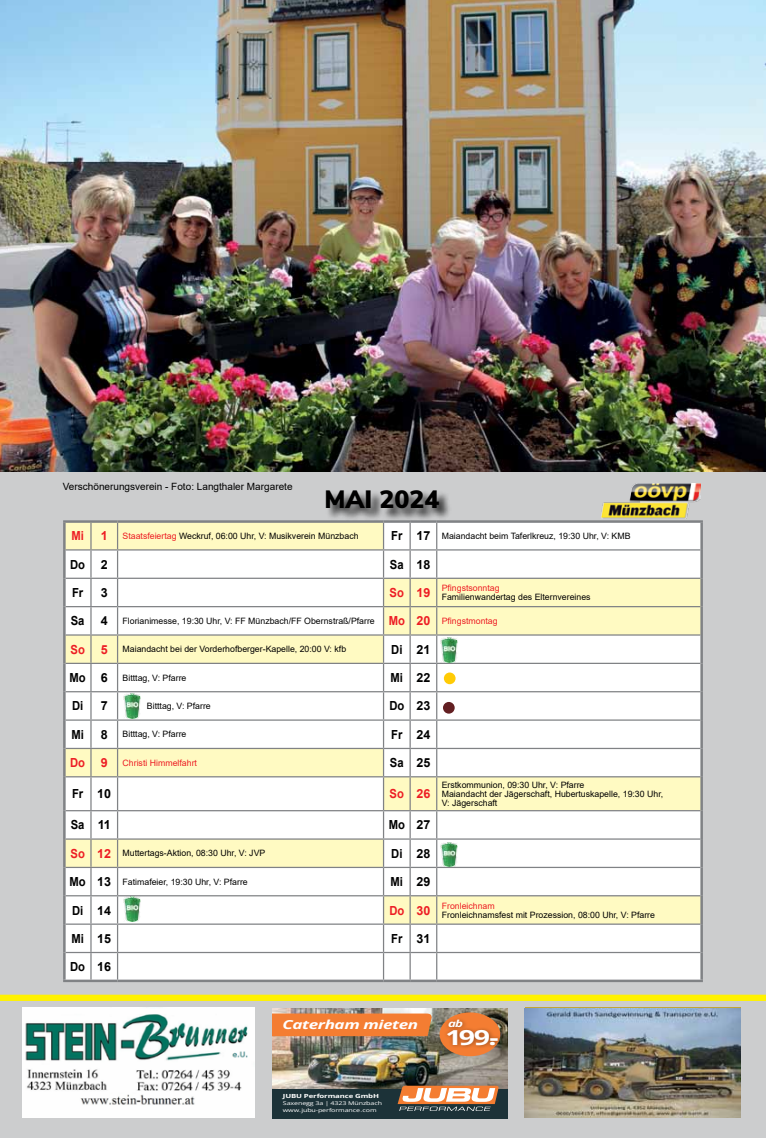
<style>
.page{position:relative;width:766px;height:1138px;background:#fff}
.page>*{position:absolute;margin:0;border:0;box-sizing:border-box;transform-origin:0 0}
.t1{font:900 25px "Nunito Sans";color:#000}
.t2{font:700 20.62px "Open Sans";color:#fff;scale:1.38 1}
.t3{font:700 12.5px "Arial";color:#000;scale:.9 1}
.t4{font:700 12.5px "Arial";color:#ed1d24;scale:.9 1}
.t5{font:700 12.5px "Arial";color:#000}
.t6{font:italic 700 12.38px "Open Sans";letter-spacing:-.025em;color:#fff;scale:1.38 1}
.t7{font:10px "Arial";color:#000}
.t8{font:italic 700 9.62px "Open Sans";color:#fff;scale:1.38 1}
.t9{font:8.75px/8.8px "Arial";color:#000}
.t10{font:8.75px "Arial";color:#ed1d24}
.t11{font:700 5.62px "Open Sans";letter-spacing:-.015em;color:#fff;scale:1.38 1}
.t12{font:5.12px/6.9px "Open Sans";letter-spacing:-.015em;color:#fff;scale:1.38 1}
.s1{font-weight:700;font-size:12.5px;color:#ed1d24}
.s2{color:#ed1d24}
.s3{font-weight:700;font-size:12.5px}
</style>
<div class="page">
<div style="left:0;top:0;width:765px;height:1137px;background:#cccdce"></div>
<svg style="left:437px;top:523px;width:263px;height:456px;background:#fdfbed"></svg>
<hr style="left:63px;top:520px;width:28px;height:3px;background:#808285">
<hr style="left:63px;top:523px;width:3px;height:27px;background:#808285">
<hr style="left:91px;top:520px;width:26px;height:3px;background:#808285">
<hr style="left:117px;top:520px;width:266px;height:3px;background:#808285">
<hr style="left:383px;top:520px;width:27px;height:3px;background:#808285">
<hr style="left:410px;top:520px;width:26px;height:3px;background:#808285">
<hr style="left:436px;top:520px;width:266px;height:3px;background:#808285">
<hr style="left:700px;top:523px;width:2px;height:27px;background:#808285">
<hr style="left:63px;top:550px;width:3px;height:28px;background:#808285">
<hr style="left:700px;top:550px;width:2px;height:28px;background:#808285">
<hr style="left:63px;top:578px;width:3px;height:28px;background:#808285">
<hr style="left:700px;top:578px;width:2px;height:28px;background:#808285">
<hr style="left:63px;top:606px;width:3px;height:29px;background:#808285">
<hr style="left:700px;top:606px;width:2px;height:29px;background:#808285">
<hr style="left:63px;top:635px;width:3px;height:28px;background:#808285">
<hr style="left:700px;top:635px;width:2px;height:28px;background:#808285">
<hr style="left:63px;top:663px;width:3px;height:28px;background:#808285">
<hr style="left:700px;top:663px;width:2px;height:28px;background:#808285">
<hr style="left:63px;top:691px;width:3px;height:29px;background:#808285">
<hr style="left:700px;top:691px;width:2px;height:29px;background:#808285">
<hr style="left:63px;top:720px;width:3px;height:28px;background:#808285">
<hr style="left:700px;top:720px;width:2px;height:28px;background:#808285">
<hr style="left:63px;top:748px;width:3px;height:28px;background:#808285">
<hr style="left:700px;top:748px;width:2px;height:28px;background:#808285">
<hr style="left:63px;top:776px;width:3px;height:34px;background:#808285">
<hr style="left:700px;top:776px;width:2px;height:34px;background:#808285">
<hr style="left:63px;top:810px;width:3px;height:29px;background:#808285">
<hr style="left:700px;top:810px;width:2px;height:29px;background:#808285">
<hr style="left:63px;top:839px;width:3px;height:28px;background:#808285">
<hr style="left:700px;top:839px;width:2px;height:28px;background:#808285">
<hr style="left:63px;top:867px;width:3px;height:28px;background:#808285">
<hr style="left:700px;top:867px;width:2px;height:28px;background:#808285">
<hr style="left:63px;top:895px;width:3px;height:29px;background:#808285">
<hr style="left:700px;top:895px;width:2px;height:29px;background:#808285">
<hr style="left:63px;top:924px;width:3px;height:28px;background:#808285">
<hr style="left:700px;top:924px;width:2px;height:28px;background:#808285">
<hr style="left:63px;top:952px;width:3px;height:27px;background:#808285">
<hr style="left:700px;top:952px;width:2px;height:27px;background:#808285">
<hr style="left:63px;top:979px;width:28px;height:3px;background:#808285">
<hr style="left:91px;top:979px;width:26px;height:3px;background:#808285">
<hr style="left:117px;top:979px;width:266px;height:3px;background:#808285">
<hr style="left:383px;top:979px;width:27px;height:3px;background:#808285">
<hr style="left:410px;top:979px;width:26px;height:3px;background:#808285">
<hr style="left:436px;top:979px;width:266px;height:3px;background:#808285">
<hr style="left:436px;top:549px;width:264px;height:1px;background:#808285">
<hr style="left:436px;top:577px;width:264px;height:2px;background:#808285">
<hr style="left:436px;top:606px;width:264px;height:1px;background:#808285">
<hr style="left:436px;top:634px;width:264px;height:1px;background:#808285">
<hr style="left:436px;top:662px;width:264px;height:2px;background:#808285">
<hr style="left:436px;top:691px;width:264px;height:1px;background:#808285">
<hr style="left:436px;top:719px;width:264px;height:1px;background:#808285">
<hr style="left:436px;top:747px;width:264px;height:2px;background:#808285">
<hr style="left:436px;top:776px;width:264px;height:1px;background:#808285">
<hr style="left:436px;top:810px;width:264px;height:1px;background:#808285">
<hr style="left:436px;top:838px;width:264px;height:1px;background:#808285">
<hr style="left:436px;top:866px;width:264px;height:2px;background:#808285">
<hr style="left:436px;top:895px;width:264px;height:1px;background:#808285">
<hr style="left:436px;top:923px;width:264px;height:1px;background:#808285">
<hr style="left:436px;top:951px;width:264px;height:2px;background:#808285">
<svg style="left:64px;top:523px;width:373px;height:456px;background:#f7f6e9"></svg>
<div style="left:325px;top:490px;width:127px;height:31px;background:#000;opacity:.8"></div>
<img style="left:23px;top:1007px;width:232px;height:109px">
<img style="left:441px;top:842px;width:16px;height:24px">
<img style="left:123px;top:896px;width:17px;height:25px">
<img style="left:601px;top:483px;width:99px;height:35px">
<img style="left:525px;top:1008px;width:215px;height:109px">
<img style="left:0;top:0;width:765px;height:471px">
<div style="left:0;top:994px;width:765px;height:6px;background:#fff200"></div>
<div style="left:444px;top:672px;width:11px;height:12px;background:#ffcb05;border-radius:50%"></div>
<img style="left:272px;top:1008px;width:235px;height:72px">
<div style="left:272px;top:1013px;width:160px;height:23px;background:#f47d32"></div>
<div style="left:272px;top:1080px;width:235px;height:38px;background:#000;opacity:.3"></div>
<div style="left:272px;top:1089px;width:235px;height:29px;background:#1c3238"></div>
<svg style="left:397px;top:1085px;width:102px;height:25px"></svg>
<div style="left:439px;top:1012px;width:61px;height:44px;background:#f47d32;border-radius:50%"></div>
<div style="left:443px;top:1017px;width:61px;height:32px;background:#000;opacity:.4"></div>
<img style="left:123px;top:693px;width:17px;height:25px">
<img style="left:441px;top:637px;width:16px;height:25px">
<div style="left:443px;top:702px;width:11px;height:11px;background:#631f22;border-radius:50%"></div>
<p class="t7" style="left:63px;top:479px;width:231px">Verschönerungsverein - Foto: Langthaler Margarete</p>
<h1 class="t1" style="left:324px;top:481px;width:117px">Mai 2024</h1>
<h3 class="t4" style="left:71px;top:527px;width:15px">Mi</h3>
<p class="t9" style="left:101px;top:531px;width:259px"><span class="s1">1</span> <span class="s2">Staatsfeiertag</span> Weckruf, 06:00 Uhr, V: Musikverein Münzbach</p>
<p class="t9" style="left:391px;top:531px;width:241px"><span class="s3">Fr 17</span> Maiandacht beim Taferlkreuz, 19:30 Uhr, V: KMB</p>
<h3 class="t3" style="left:70px;top:555px;width:43px">Do 2</h3>
<h3 class="t3" style="left:390px;top:555px;width:46px">Sa 18</h3>
<h3 class="t3" style="left:72px;top:584px;width:14px">Fr</h3>
<h3 class="t5" style="left:101px;top:584px;width:8px">3</h3>
<h3 class="t4" style="left:389px;top:584px;width:47px">So 19</h3>
<p class="t10" style="left:441px;top:582px;width:59px">Pfingstsonntag</p>
<p class="t9" style="left:441px;top:592px;width:150px">Familienwandertag des Elternvereines</p>
<h3 class="t3" style="left:71px;top:612px;width:17px">Sa</h3>
<p class="t9" style="left:101px;top:616px;width:398px"><span class="s3">4</span> Florianimesse, 19:30 Uhr, V: FF Münzbach/FF Obernstraß/Pfarre <span class="s1">Mo 20</span> <span class="s2">Pfingstmontag</span></p>
<h3 class="t4" style="left:70px;top:640px;width:17px">So</h3>
<p class="t9" style="left:101px;top:645px;width:247px"><span class="s1">5</span> Maiandacht bei der Vorderhofberger-Kapelle, 20:00 V: kfb</p>
<h3 class="t3" style="left:391px;top:640px;width:45px">Di 21</h3>
<p class="t9" style="left:69px;top:673px;width:118px"><span class="s3">Mo 6</span> Bitttag, V: Pfarre</p>
<h3 class="t3" style="left:390px;top:669px;width:46px">Mi 22</h3>
<h3 class="t3" style="left:72px;top:697px;width:14px">Di</h3>
<h3 class="t5" style="left:101px;top:697px;width:8px">7</h3>
<p class="t9" style="left:147px;top:701px;width:65px">Bitttag, V: Pfarre</p>
<h3 class="t3" style="left:389px;top:697px;width:47px">Do 23</h3>
<h3 class="t3" style="left:71px;top:725px;width:15px">Mi</h3>
<p class="t9" style="left:101px;top:730px;width:87px"><span class="s3">8</span> Bitttag, V: Pfarre</p>
<h3 class="t3" style="left:391px;top:725px;width:45px">Fr 24</h3>
<p class="t10" style="left:70px;top:756px;width:128px"><span class="s3">Do 9</span> Christi Himmelfahrt</p>
<h3 class="t3" style="left:390px;top:754px;width:46px">Sa 25</h3>
<h3 class="t3" style="left:72px;top:785px;width:45px">Fr 10</h3>
<h3 class="t4" style="left:389px;top:785px;width:47px">So 26</h3>
<p class="t9" style="left:441px;top:780px;width:223px">Erstkommunion, 09:30 Uhr, V: Pfarre<br>Maiandacht der Jägerschaft, Hubertuskapelle, 19:30 Uhr,<br>V: Jägerschaft</p>
<h3 class="t3" style="left:71px;top:816px;width:46px">Sa 11</h3>
<h3 class="t3" style="left:388px;top:816px;width:48px">Mo 27</h3>
<p class="t9" style="left:70px;top:848px;width:196px"><span class="s1">So 12</span> Muttertags-Aktion, 08:30 Uhr, V: JVP</p>
<h3 class="t3" style="left:391px;top:844px;width:45px">Di 28</h3>
<p class="t9" style="left:69px;top:877px;width:180px"><span class="s3">Mo 13</span> Fatimafeier, 19:30 Uhr, V: Pfarre</p>
<h3 class="t3" style="left:390px;top:872px;width:46px">Mi 29</h3>
<h3 class="t3" style="left:72px;top:901px;width:45px">Di 14</h3>
<h3 class="t4" style="left:389px;top:901px;width:47px">Do 30</h3>
<p class="t10" style="left:441px;top:899px;width:54px">Fronleichnam</p>
<p class="t9" style="left:441px;top:910px;width:215px">Fronleichnamsfest mit Prozession, 08:00 Uhr, V: Pfarre</p>
<h3 class="t3" style="left:71px;top:929px;width:46px">Mi 15</h3>
<h3 class="t3" style="left:391px;top:929px;width:45px">Fr 31</h3>
<h3 class="t3" style="left:70px;top:958px;width:47px">Do 16</h3>
<h3 class="t6" style="left:282px;top:1016px;width:100px">Caterham mieten</h3>
<p class="t11" style="left:283px;top:1092px;width:71px">JUBU Performance GmbH</p>
<p class="t12" style="left:283px;top:1099px;width:73px">Saxenegg 3a | 4323 Münzbach www.jubu-performance.com</p>
<p class="t8" style="left:448px;top:1016px;width:12px">ab</p>
<h2 class="t2" style="left:445px;top:1023px;width:40px">199.-</h2>
</div>
